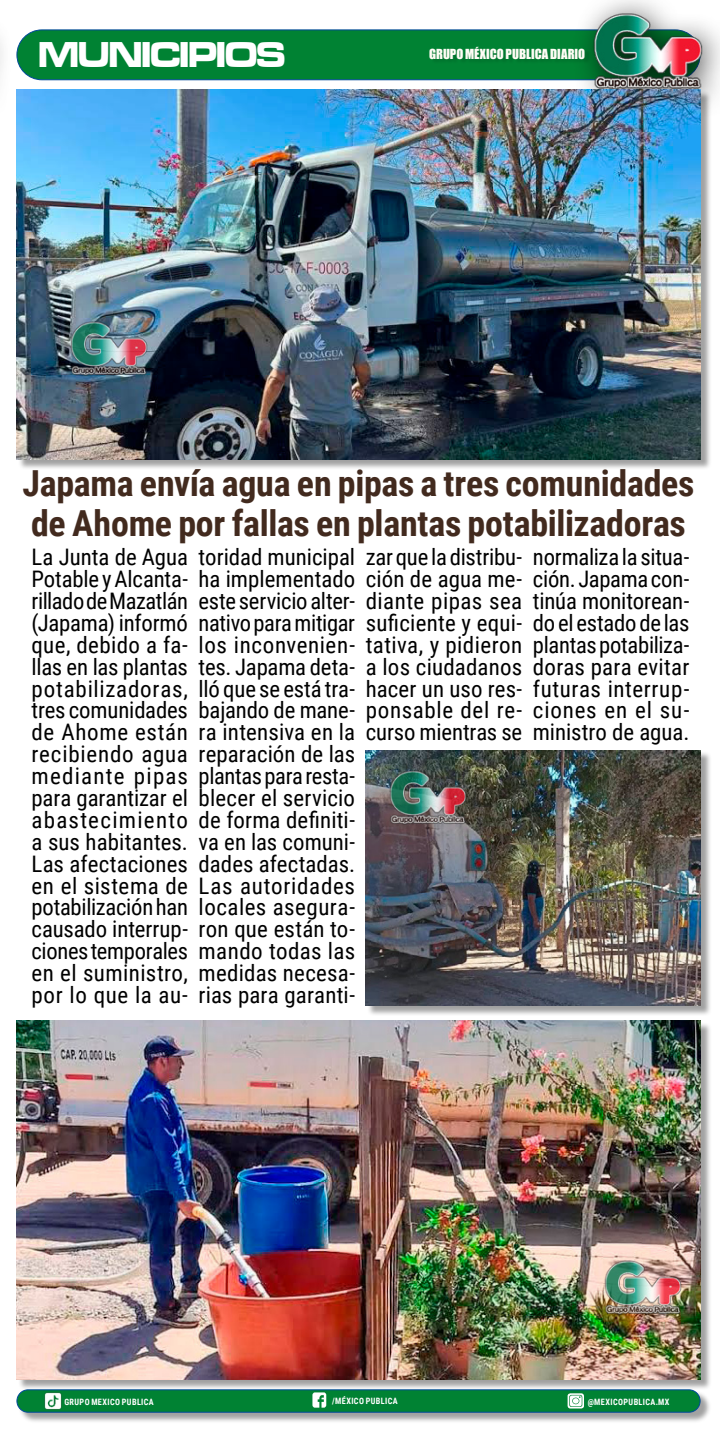
<style>
.page{position:relative;width:720px;height:1439px;background:#fff}
.page>*{position:absolute;margin:0;border:0;box-sizing:border-box;transform-origin:0 0}
.t1{font:37.1px "Microgramma D Bold Exte";letter-spacing:-.04em;color:#fff;scale:.9 1}
.t2{font:700 35.88px/40.4px "Roboto Condensed";letter-spacing:-.01em;color:#422a1e}
.t3{font:22.75px/21.9px "Roboto Condensed";letter-spacing:.01em;color:#000;text-align:justify}
.t4{font:12.78px "Impact";color:#fffdf6}
.t5{font:700 8.75px "Roboto Condensed";letter-spacing:.045em;color:#fff;scale:.94 1}
</style>
<div class="page">
<div style="left:17px;top:30px;width:682px;height:50px;background:#008233;border-radius:25px"></div>
<div style="left:16px;top:29px;width:684px;height:51px;border:1px solid #00499a;border-radius:25px"></div>
<div style="left:570px;top:0;width:149px;height:121px;background:#000;opacity:.7"></div>
<img style="left:584px;top:4px;width:132px;height:117px">
<div style="left:431px;top:47px;width:159px;height:18px;background:#00792f"></div>
<div style="left:18px;top:90px;width:693px;height:380px;background:#000;opacity:.37"></div>
<img style="left:16px;top:89px;width:684px;height:370px">
<div style="left:18px;top:1022px;width:693px;height:368px;background:#000;opacity:.37"></div>
<img style="left:16px;top:1020px;width:684px;height:359px">
<img style="left:56px;top:292px;width:111px;height:111px">
<img style="left:589px;top:1230px;width:111px;height:111px">
<div style="left:367px;top:751px;width:344px;height:265px;background:#000;opacity:.37"></div>
<img style="left:365px;top:750px;width:335px;height:255px">
<img style="left:374px;top:750px;width:111px;height:101px">
<div style="left:18px;top:1390px;width:693px;height:33px;background:#000;opacity:.37"></div>
<div style="left:17px;top:1389px;width:682px;height:23px;background:#008233;border-radius:11px"></div>
<div style="left:16px;top:1389px;width:684px;height:23px;border:1px solid #00499a;border-radius:11px"></div>
<svg style="left:567px;top:1393px;width:16px;height:15px"></svg>
<svg style="left:312px;top:1392px;width:14px;height:15px"></svg>
<img style="left:42px;top:1390px;width:21px;height:21px">
<h1 class="t1" style="left:38px;top:30px;width:276px">MUNICIPIOS</h1>
<p class="t4" style="left:429px;top:44px;width:157px">GRUPO MÉXICO PUBLICA DIARIO</p>
<h2 class="t2" style="left:23px;top:461px;width:673px">Japama envía agua en pipas a tres comunidades de Ahome por fallas en plantas potabilizadoras</h2>
<p class="t3" style="left:31px;top:545px;width:158px">La Junta de Agua Potable y Alcanta&shy;rillado de Mazatlán (Japama) informó que, debido a fa&shy;llas en las plantas potabilizadoras, tres comunidades de Ahome están recibiendo agua mediante pipas para garantizar el abastecimiento a sus habitantes.<br>Las afectaciones en el sistema de potabilización han causado interrup&shy;ciones temporales en el suministro, por lo que la au-</p>
<p class="t3" style="left:198px;top:545px;width:158px">toridad municipal ha implementado este servicio alter&shy;nativo para mitigar los inconvenien&shy;tes. Japama deta&shy;lló que se está tra&shy;bajando de mane&shy;ra intensiva en la reparación de las plantas para resta&shy;blecer el servicio de forma definiti&shy;va en las comuni&shy;dades afectadas.<br>Las autoridades locales asegura&shy;ron que están to&shy;mando todas las medidas necesa&shy;rias para garanti-</p>
<p class="t3" style="left:365px;top:545px;width:158px">zar que la distribu&shy;ción de agua me&shy;diante pipas sea suficiente y equi&shy;tativa, y pidieron a los ciudadanos hacer un uso res&shy;ponsable del re&shy;curso mientras se</p>
<p class="t3" style="left:532px;top:545px;width:158px">normaliza la situa&shy;ción. Japama con&shy;tinúa monitorean&shy;do el estado de las plantas potabiliza&shy;doras para evitar futuras interrup&shy;ciones en el su&shy;ministro de agua.</p>
<p class="t5" style="left:64px;top:1395px;width:97px">GRUPO MEXICO PUBLICA</p>
<p class="t5" style="left:332px;top:1394px;width:71px">/MÉXICO PUBLICA</p>
<p class="t5" style="left:587px;top:1395px;width:88px">@MEXICOPUBLICA.MX</p>
</div>
